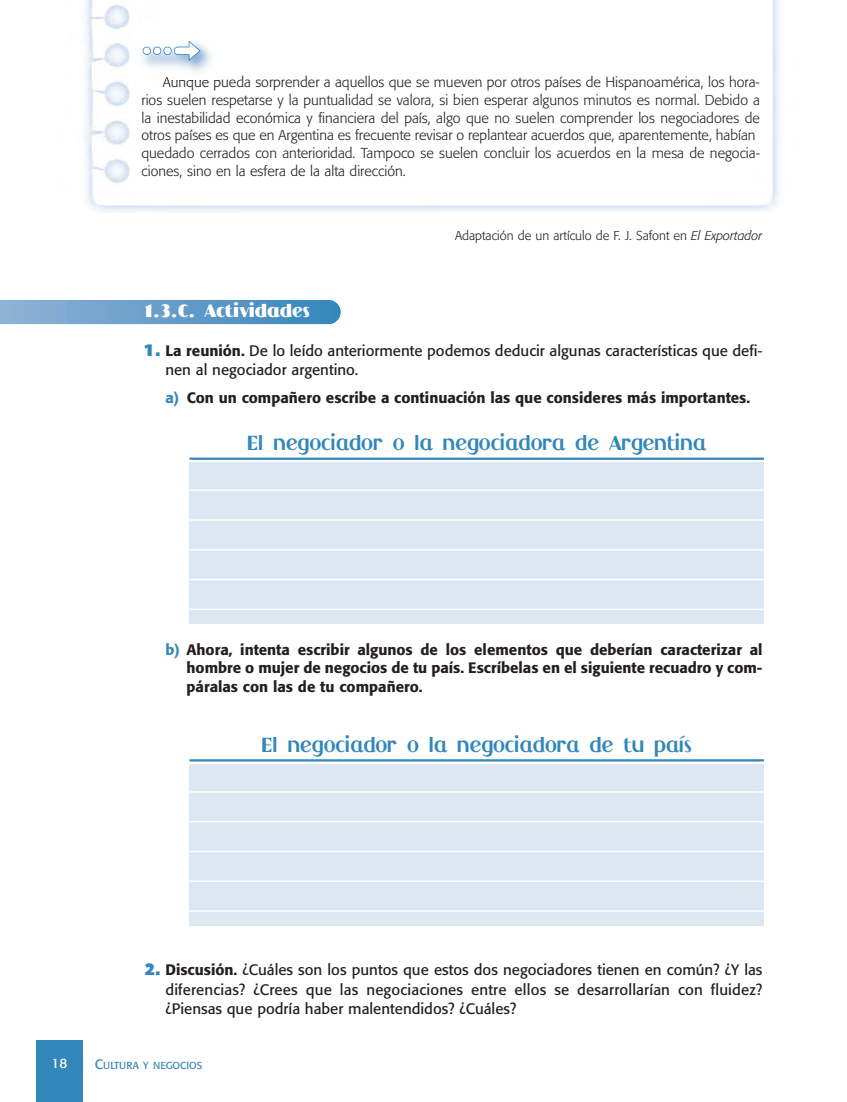
<style>
.page{position:relative;width:847px;height:1102px;background:#fff}
.page>*{position:absolute;margin:0;border:0;box-sizing:border-box;transform-origin:0 0}
.t1{font:24px "Camion";color:#3287ba}
.t2{font:700 21px "Camion";color:#fff}
.t3{font:15px/19px "Formata";color:#231f20}
.t4{font:500 15px/18.9px "Formata";color:#231f20;text-align:justify}
.t5{font:300 14.25px/17.5px "Formata";color:#231f20}
.t6{font:13.5px "Formata";color:#fff}
.t7{font:300 12.75px "Formata";color:#231f20}
.t8{font:10.2px "Formata";color:#3287ba}
.s1{font-style:italic}
.s2{font-family:"Hammond";font-size:18px;color:#3287ba}
.s3{font-weight:500}
.s4{color:#3287ba}
.s5{font-size:13.5px}
</style>
<div class="page">
<div style="left:36px;top:1040px;width:47px;height:61px;background:#3287ba"></div>
<img style="left:84px;top:0;width:695px;height:212px">
<img style="left:136px;top:34px;width:84px;height:46px">
<img style="left:164px;top:77px;width:56px;height:3px">
<img style="left:168px;top:35px;width:44px;height:38px">
<svg style="left:174px;top:41px;width:26px;height:20px"></svg>
<div style="left:154px;top:47px;width:6px;height:7px;background:#fff;border-radius:50%"></div>
<div style="left:153px;top:47px;width:8px;height:8px;border:2px solid #3287ba;border-radius:50%"></div>
<div style="left:143px;top:47px;width:7px;height:7px;background:#fff;border-radius:50%"></div>
<div style="left:143px;top:47px;width:8px;height:8px;border:2px solid #3287ba;border-radius:50%"></div>
<div style="left:164px;top:47px;width:7px;height:7px;background:#fff;border-radius:50%"></div>
<div style="left:163px;top:47px;width:9px;height:8px;border:2px solid #3287ba;border-radius:50%"></div>
<svg style="left:0;top:300px;width:340px;height:24px;background:#649dc8"></svg>
<div style="left:189px;top:462px;width:574px;height:162px;background:#dce7f2"></div>
<hr style="left:189px;top:489px;width:574px;height:2px;background:#fff">
<hr style="left:189px;top:519px;width:574px;height:2px;background:#fff">
<hr style="left:189px;top:549px;width:574px;height:1px;background:#fff">
<hr style="left:189px;top:579px;width:574px;height:1px;background:#fff">
<hr style="left:189px;top:608px;width:574px;height:2px;background:#fff">
<hr style="left:189px;top:457px;width:574px;height:3px;background:#3287ba">
<div style="left:189px;top:764px;width:574px;height:161px;background:#dce7f2"></div>
<hr style="left:189px;top:791px;width:574px;height:1px;background:#fff">
<hr style="left:189px;top:821px;width:574px;height:1px;background:#fff">
<hr style="left:189px;top:850px;width:574px;height:2px;background:#fff">
<hr style="left:189px;top:880px;width:574px;height:2px;background:#fff">
<hr style="left:189px;top:910px;width:574px;height:1px;background:#fff">
<hr style="left:189px;top:759px;width:574px;height:2px;background:#3287ba">
<p class="t5" style="left:141px;top:75px;width:619px;text-indent:21px">Aunque pueda sorprender a aquellos que se mueven por otros países de Hispanoamérica, los hora&shy;rios suelen respetarse y la puntualidad se valora, si bien esperar algunos minutos es normal. Debido a la inestabilidad económica y financiera del país, algo que no suelen comprender los negociadores de otros países es que en Argentina es frecuente revisar o replantear acuerdos que, aparentemente, habían quedado cerrados con anterioridad. Tampoco se suelen concluir los acuerdos en la mesa de negocia&shy;ciones, sino en la esfera de la alta dirección.</p>
<p class="t7" style="left:455px;top:230px;width:309px">Adaptación de un artículo de F. J. Safont en <span class="s1">El Exportador</span></p>
<h2 class="t2" style="left:145px;top:298px;width:166px">1.3.C. Actividades</h2>
<p class="t3" style="left:165px;top:342px;width:598px;text-indent:-21px"><span class="s2">1.</span> <span class="s3">La reunión.</span> De lo leído anteriormente podemos deducir algunas características que defi&shy;nen al negociador argentino.</p>
<p class="t4" style="left:165px;top:389px;width:586px"><span class="s4">a)</span> Con un compañero escribe a continuación las que consideres más importantes.</p>
<h1 class="t1" style="left:247px;top:428px;width:460px">El negociador o la negociadora de Argentina</h1>
<p class="t4" style="left:186px;top:641px;width:577px;text-indent:-21px"><span class="s4">b)</span> Ahora, intenta escribir algunos de los elementos que deberían caracterizar al hombre o mujer de negocios de tu país. Escríbelas en el siguiente recuadro y com&shy;páralas con las de tu compañero.</p>
<h1 class="t1" style="left:261px;top:729px;width:431px">El negociador o la negociadora de tu país</h1>
<p class="t3" style="left:165px;top:961px;width:598px;text-align:justify;text-indent:-21px"><span class="s2">2.</span> <span class="s3">Discusión.</span> ¿Cuáles son los puntos que estos dos negociadores tienen en común? ¿Y las diferencias? ¿Crees que las negociaciones entre ellos se desarrollarían con fluidez? ¿Piensas que podría haber malentendidos? ¿Cuáles?</p>
<p class="t6" style="left:52px;top:1057px;width:17px">18</p>
<p class="t8" style="left:95px;top:1061px;width:109px"><span class="s5">C</span>ULTURA Y NEGOCIOS</p>
</div>
